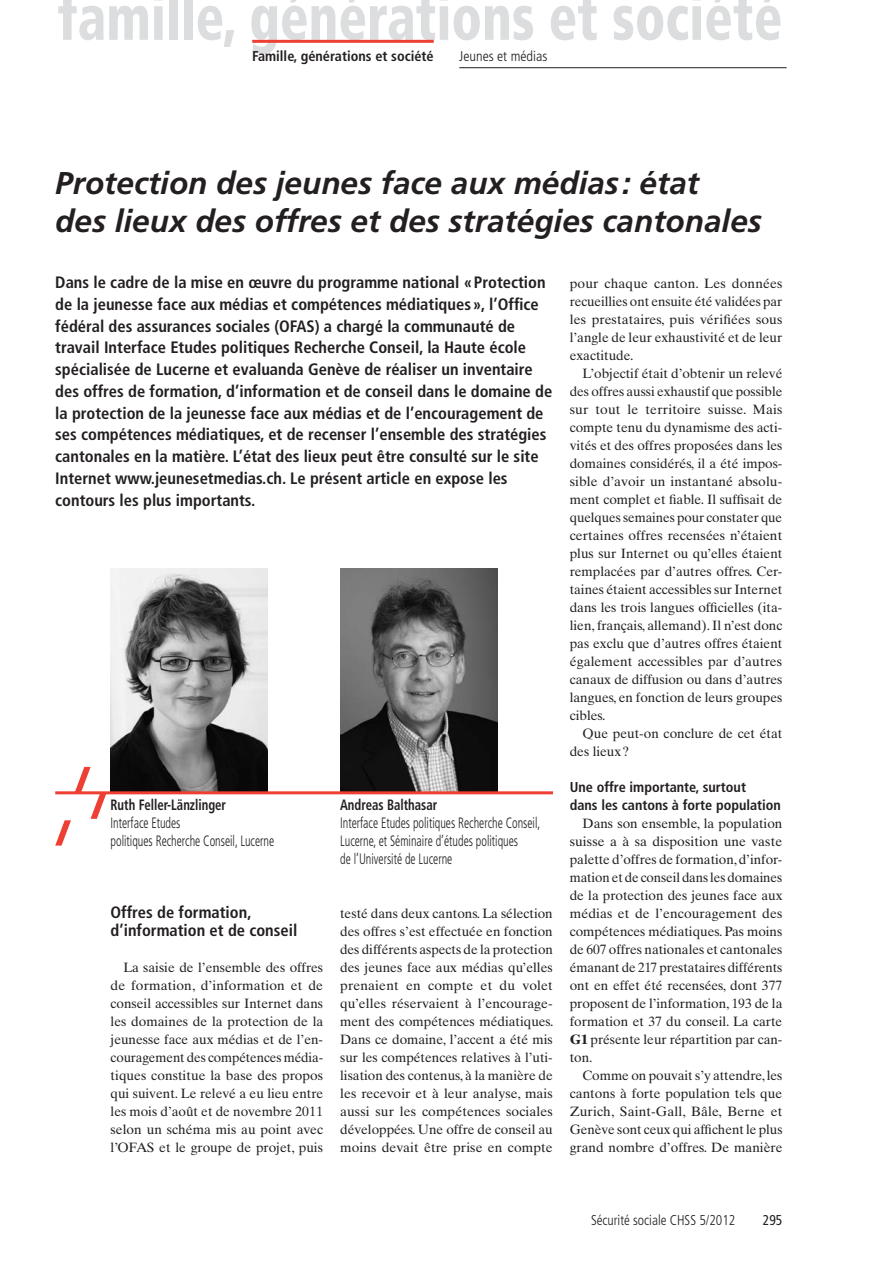
<style>
.page{position:relative;width:893px;height:1263px;background:#fff}
.page>*{position:absolute;margin:0;border:0;box-sizing:border-box;transform-origin:0 0}
.t1{font:900 condensed 64.5px "Frutiger LT Std";color:#dcdddf;scale:.83 1}
.t2{font:italic 700 31.5px/38.2px "Frutiger LT Std";color:#231f20}
.t3{font:700 condensed 16.5px/21.8px "Frutiger LT Std";color:#231f20}
.t4{font:300 condensed 15px/18px "Frutiger LT Std";color:#231f20;scale:.8 1}
.t5{font:700 condensed 15px "Frutiger LT Std";color:#231f20;scale:.85 1}
.t6{font:700 condensed 14.25px/18px "Frutiger";color:#231f20}
.t7{font:700 condensed 14.25px "Frutiger LT Std";color:#231f20}
.t8{font:300 condensed 14.25px "Frutiger LT Std";color:#231f20;scale:.95 1}
.t9{font:300 condensed 14.25px "Frutiger LT Std";color:#231f20}
.t10{font:condensed 14.25px "Frutiger LT Std";color:#231f20;scale:.95 1}
.t11{font:13.5px/18px "Times Ten LT Std";color:#231f20;text-align:justify}
.s1{font-weight:700}
</style>
<div class="page">
<hr style="left:252px;top:40px;width:182px;height:3px;background:#ee3f34">
<hr style="left:459px;top:67px;width:328px;height:1px;background:#231f20">
<img style="left:340px;top:569px;width:158px;height:222px">
<img style="left:111px;top:569px;width:157px;height:222px">
<svg style="left:55px;top:767px;width:51px;height:78px"></svg>
<hr style="left:55px;top:791px;width:498px;height:3px;background:#ee3f34">
<h1 class="t1" style="left:58px;top:-21px;width:875px">famille, générations et société</h1>
<h1 class="t7" style="left:252px;top:47px;width:183px">Famille, générations et société</h1>
<p class="t9" style="left:459px;top:48px;width:90px">Jeunes et médias</p>
<h2 class="t2" style="left:55px;top:164px;width:708px">Protection des jeunes face aux médias: état<br>des lieux des offres et des stratégies cantonales</h2>
<p class="t3" style="left:55px;top:271px;width:498px">Dans le cadre de la mise en œuvre du programme national «Protection de la jeunesse face aux médias et compétences médiatiques», l’Office fédéral des assurances sociales (OFAS) a chargé la communauté de travail Interface Etudes politiques Recherche Conseil, la Haute école spécialisée de Lucerne et evaluanda Genève de réaliser un inventaire des offres de formation, d’information et de conseil dans le domaine de la protection de la jeunesse face aux médias et de l’encouragement de ses compétences médiatiques, et de recenser l’ensemble des stratégies cantonales en la matière. L’état des lieux peut être consulté sur le site Internet www.jeunesetmedias.ch. Le présent article en expose les contours les plus importants.</p>
<p class="t11" style="left:570px;top:274px;width:214px">pour chaque canton. Les données recueillies ont ensuite été validées par les prestataires, puis vérifiées sous l’angle de leur exhaustivité et de leur exactitude.</p>
<p class="t11" style="left:570px;top:364px;width:214px;text-indent:13px">L’objectif était d’obtenir un relevé des offres aussi exhaustif que possible sur tout le territoire suisse. Mais compte tenu du dynamisme des acti&shy;vités et des offres proposées dans les domaines considérés, il a été impos&shy;sible d’avoir un instantané absolu&shy;ment complet et fiable. Il suffisait de quelques semaines pour constater que certaines offres recensées n’étaient plus sur Internet ou qu’elles étaient remplacées par d’autres offres. Cer&shy;taines étaient accessibles sur Internet dans les trois langues officielles (ita&shy;lien, français, allemand). Il n’est donc pas exclu que d’autres offres étaient également accessibles par d’autres canaux de diffusion ou dans d’autres langues, en fonction de leurs groupes cibles.</p>
<p class="t11" style="left:570px;top:724px;width:214px;text-indent:13px">Que peut-on conclure de cet état des lieux?</p>
<h4 class="t6" style="left:570px;top:778px;width:213px">Une offre importante, surtout<br>dans les cantons à forte population</h4>
<p class="t11" style="left:570px;top:814px;width:214px;text-indent:13px">Dans son ensemble, la population suisse a à sa disposition une vaste palette d’offres de formation, d’infor&shy;mation et de conseil dans les domaines de la protection des jeunes face aux médias et de l’encouragement des compétences médiatiques. Pas moins de 607 offres nationales et cantonales émanant de 217 prestataires différents ont en effet été recensées, dont 377 proposent de l’information, 193 de la formation et 37 du conseil. La carte <span class="s1">G1</span> présente leur répartition par can&shy;ton.</p>
<p class="t11" style="left:570px;top:1066px;width:214px;text-indent:13px">Comme on pouvait s’y attendre, les cantons à forte population tels que Zurich, Saint-Gall, Bâle, Berne et Genève sont ceux qui affichent le plus grand nombre d’offres. De manière</p>
<p class="t5" style="left:111px;top:796px;width:137px">Ruth Feller-Länzlinger</p>
<p class="t5" style="left:340px;top:796px;width:116px">Andreas Balthasar</p>
<p class="t4" style="left:111px;top:814px;width:89px">Interface Etudes</p>
<p class="t4" style="left:340px;top:814px;width:252px">Interface Etudes politiques Recherche Conseil,</p>
<p class="t4" style="left:111px;top:832px;width:206px">politiques Recherche Conseil, Lucerne</p>
<p class="t4" style="left:340px;top:832px;width:224px">Lucerne, et Séminaire d’études politiques de l’Université de Lucerne</p>
<h3 class="t3" style="left:111px;top:903px;width:188px;line-height:18px">Offres de formation, d’information et de conseil</h3>
<p class="t11" style="left:111px;top:958px;width:214px;text-indent:13px">La saisie de l’ensemble des offres de formation, d’information et de conseil accessibles sur Internet dans les domaines de la protection de la jeunesse face aux médias et de l’en&shy;couragement des compétences média&shy;tiques constitue la base des propos qui suivent. Le relevé a eu lieu entre les mois d’août et de novembre 2011 selon un schéma mis au point avec l’OFAS et le groupe de projet, puis</p>
<p class="t11" style="left:340px;top:904px;width:215px">testé dans deux cantons. La sélection des offres s’est effectuée en fonction des différents aspects de la protection des jeunes face aux médias qu’elles prenaient en compte et du volet qu’elles réservaient à l’encourage&shy;ment des compétences médiatiques.<br>Dans ce domaine, l’accent a été mis sur les compétences relatives à l’uti&shy;lisation des contenus, à la manière de les recevoir et à leur analyse, mais aussi sur les compétences sociales développées. Une offre de conseil au moins devait être prise en compte</p>
<p class="t8" style="left:591px;top:1212px;width:153px">Sécurité sociale CHSS 5/2012</p>
<p class="t10" style="left:763px;top:1212px;width:22px">295</p>
</div>
